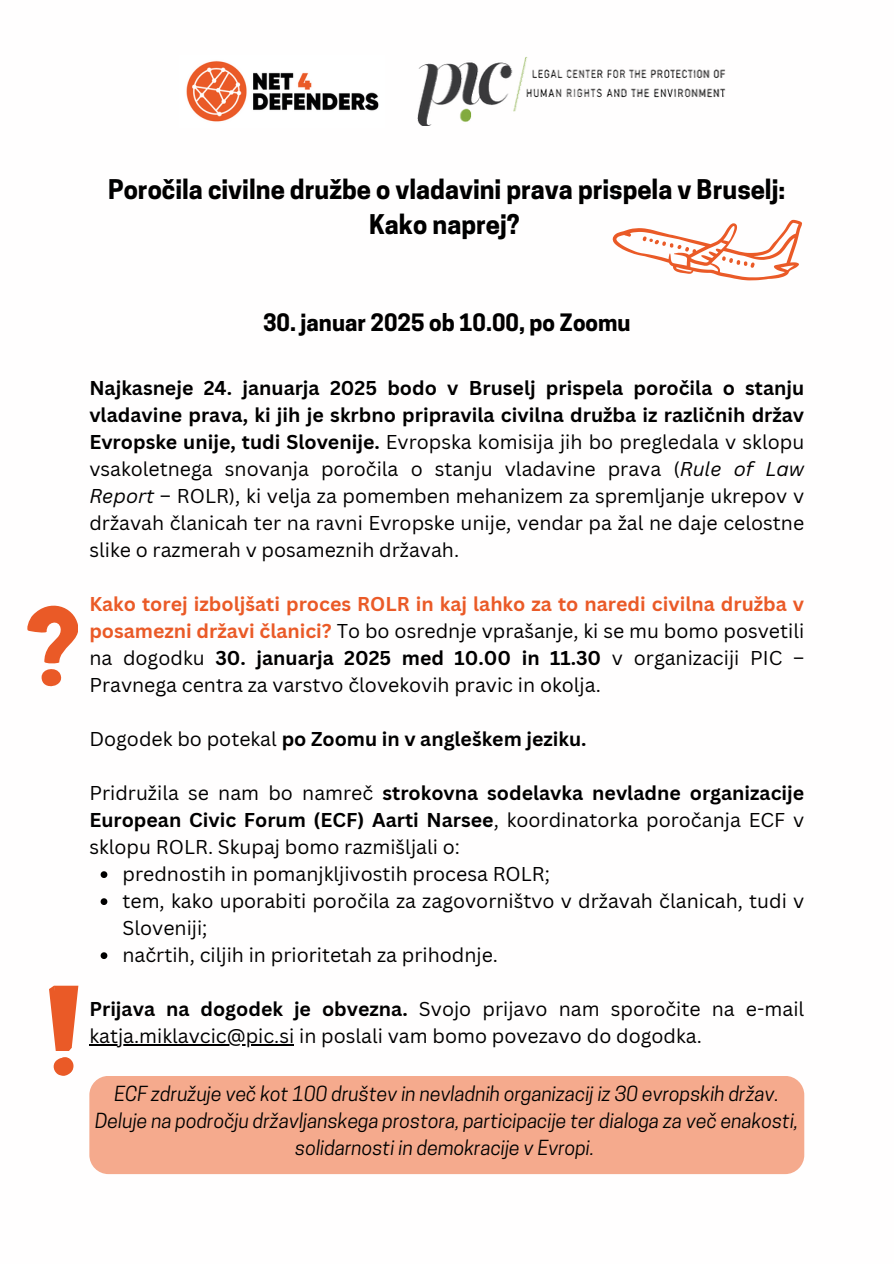
<style>
.page{position:relative;width:894px;height:1264px;background:#fff}
.page>*{position:absolute;margin:0;border:0;box-sizing:border-box;transform-origin:0 0}
.t1{font:700 25.5px/34.8px "Cooper Hewitt";color:#000;text-align:center}
.t2{font:700 22.5px "Cooper Hewitt";color:#000}
.t3{font:19.5px/27px "Canva Sans";color:#000;text-align:justify}
.t4{font:italic 19.5px/27px "Cooper Hewitt";color:#000;text-align:center}
.t5{font:700 19.5px "Canva Sans";color:#000}
.s1{font-weight:700}
.s2{font-style:italic}
.s3{font-weight:700;color:#ea5a27}
.s4{font-weight:400}
</style>
<div class="page">
<svg style="left:101px;top:871px;width:6px;height:7px"></svg>
<svg style="left:101px;top:898px;width:6px;height:7px"></svg>
<svg style="left:101px;top:952px;width:6px;height:7px"></svg>
<hr style="left:89px;top:1044px;width:205px;height:1px;background:#000">
<img style="left:186px;top:61px;width:193px;height:61px">
<img style="left:417px;top:57px;width:309px;height:68px">
<svg style="left:49px;top:985px;width:29px;height:65px"></svg>
<svg style="left:54px;top:1057px;width:19px;height:18px"></svg>
<div style="left:89px;top:1075px;width:715px;height:99px;background:#f5aa8d;border-radius:19px"></div>
<svg style="left:27px;top:605px;width:51px;height:81px"></svg>
<svg style="left:612px;top:220px;width:190px;height:60px"></svg>
<p class="t1" style="left:108px;top:175px;width:678px">Poročila civilne družbe o vladavini prava prispela v Bruselj:<br>Kako naprej?</p>
<p class="t2" style="left:263px;top:314px;width:369px">30. januar 2025 ob 10.00, po Zoomu</p>
<p class="t3" style="left:89px;top:374px;width:716px"><span class="s1">Najkasneje 24. januarja 2025 bodo v Bruselj prispela poročila o stanju vladavine prava, ki jih je skrbno pripravila civilna družba iz različnih držav Evropske unije, tudi Slovenije.</span> Evropska komisija jih bo pregledala v sklopu vsakoletnega snovanja poročila o stanju vladavine prava (<span class="s2">Rule of Law Report</span> – ROLR), ki velja za pomemben mehanizem za spremljanje ukrepov v državah članicah ter na ravni Evropske unije, vendar pa žal ne daje celostne slike o razmerah v posameznih državah.</p>
<p class="t3" style="left:89px;top:590px;width:716px"><span class="s3">Kako torej izboljšati proces ROLR in kaj lahko za to naredi civilna družba v posamezni državi članici?</span> To bo osrednje vprašanje, ki se mu bomo posvetili na dogodku <span class="s1">30. januarja 2025 med 10.00 in 11.30</span> v organizaciji PIC – Pravnega centra za varstvo človekovih pravic in okolja.</p>
<h1 class="t5" style="left:89px;top:725px;width:498px"><span class="s4">Dogodek bo potekal</span> po Zoomu in v angleškem jeziku.</h1>
<p class="t3" style="left:89px;top:779px;width:716px">Pridružila se nam bo namreč <span class="s1">strokovna sodelavka nevladne organizacije European Civic Forum (ECF) Aarti Narsee</span>, koordinatorka poročanja ECF v sklopu ROLR. Skupaj bomo razmišljali o:</p>
<h2 class="t3" style="left:122px;top:860px;width:429px">prednostih in pomanjkljivostih procesa ROLR;</h2>
<p class="t3" style="left:122px;top:887px;width:683px">tem, kako uporabiti poročila za zagovorništvo v državah članicah, tudi v<br>Sloveniji;</p>
<p class="t3" style="left:122px;top:941px;width:377px">načrtih, ciljih in prioritetah za prihodnje.</p>
<p class="t3" style="left:89px;top:995px;width:716px"><span class="s1">Prijava na dogodek je obvezna.</span> Svojo prijavo nam sporočite na e-mail</p>
<p class="t3" style="left:89px;top:1022px;width:614px">katja.miklavcic@pic.si in poslali vam bomo povezavo do dogodka.</p>
<p class="t4" style="left:95px;top:1082px;width:704px">ECF združuje več kot 100 društev in nevladnih organizacij iz 30 evropskih držav.<br>Deluje na področju državljanskega prostora, participacije ter dialoga za več enakosti, solidarnosti in demokracije v Evropi.</p>
</div>
